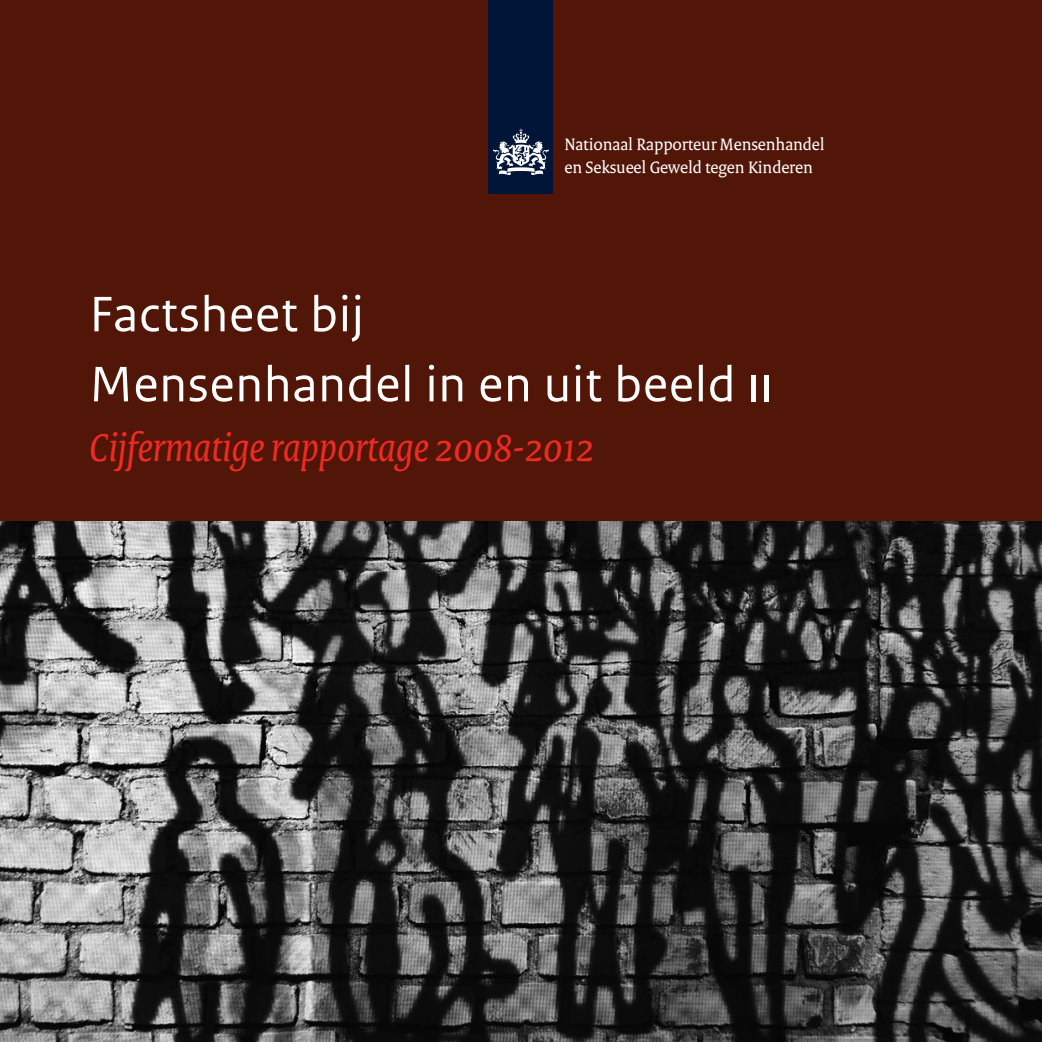
<style>
.page{position:relative;width:1042px;height:1042px;background:#fff}
.page>*{position:absolute;margin:0;border:0;box-sizing:border-box;transform-origin:0 0}
.t1{font:52.5px "Rijksoverheid Sans Text";letter-spacing:.01em;color:#fff}
.t2{font:italic 42px "Rijksoverheid Serif";color:#ee2a23}
.t3{font:17.85px "Rijksoverheid Serif";letter-spacing:-.005em;color:#fff}
</style>
<div class="page">
<div style="left:0;top:0;width:1042px;height:521px;background:#511607"></div>
<img style="left:0;top:521px;width:1042px;height:521px">
<div style="left:489px;top:0;width:64px;height:193px;background:#001537"></div>
<svg style="left:493px;top:129px;width:56px;height:46px"></svg>
<p class="t3" style="left:564px;top:133px;width:262px">Nationaal Rapporteur Mensenhandel</p>
<p class="t3" style="left:564px;top:157px;width:250px">en Seksueel Geweld tegen Kinderen</p>
<p class="t1" style="left:89px;top:284px;width:276px">Factsheet bij</p>
<p class="t1" style="left:89px;top:354px;width:685px">Mensenhandel in en uit beeld ii</p>
<p class="t2" style="left:89px;top:422px;width:506px">Cijfermatige rapportage 2008-2012</p>
</div>
